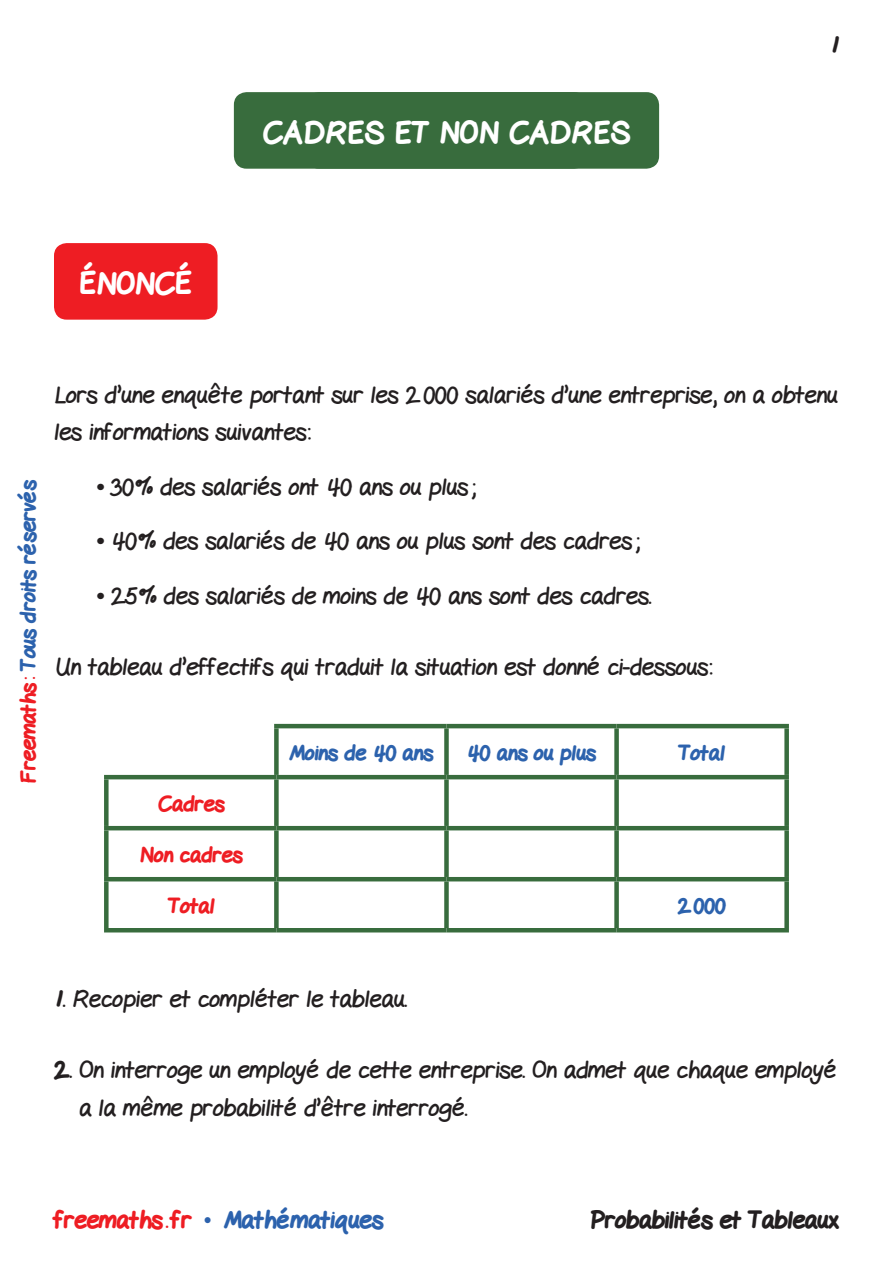
<style>
.page{position:relative;width:893px;height:1263px;background:#fff}
.page>*{position:absolute;margin:0;border:0;box-sizing:border-box;transform-origin:0 0}
.t1{font:800 30px "Gel Pen";letter-spacing:.02em;color:#fff}
.t2{font:24px/37.5px "Gel Pen";color:#231f20}
.t3{font:800 24px "Gel Pen";color:#2c62ad}
.t4{font:800 24px "Gel Pen";letter-spacing:-.01em;color:#231f20}
.t5{font:800 21px "Gel Pen";color:#2c62ad}
.t6{font:800 21px "Gel Pen";color:#ee1d23}
.s1{color:#ee1d23}
.s2{font-family:"Times New Roman";font-weight:700}
.s3{font-weight:800}
.s4{font-family:"Times New Roman";font-weight:400}
</style>
<div class="page">
<div style="left:54px;top:243px;width:164px;height:77px;background:#ee1d23;border-radius:13px"></div>
<hr style="left:274px;top:724px;width:172px;height:4px;background:#386c3d">
<div style="left:274px;top:728px;width:5px;height:47px;background:#386c3d"></div>
<hr style="left:446px;top:724px;width:171px;height:4px;background:#386c3d">
<div style="left:444px;top:728px;width:5px;height:47px;background:#386c3d"></div>
<hr style="left:617px;top:724px;width:172px;height:4px;background:#386c3d">
<div style="left:614px;top:728px;width:5px;height:47px;background:#386c3d"></div>
<div style="left:784px;top:728px;width:5px;height:47px;background:#386c3d"></div>
<hr style="left:104px;top:775px;width:172px;height:4px;background:#386c3d">
<div style="left:104px;top:779px;width:5px;height:47px;background:#386c3d"></div>
<hr style="left:276px;top:775px;width:170px;height:4px;background:#386c3d">
<div style="left:274px;top:779px;width:5px;height:47px;background:#386c3d"></div>
<hr style="left:446px;top:775px;width:171px;height:4px;background:#386c3d">
<div style="left:444px;top:779px;width:5px;height:47px;background:#386c3d"></div>
<hr style="left:617px;top:775px;width:172px;height:4px;background:#386c3d">
<div style="left:614px;top:779px;width:5px;height:47px;background:#386c3d"></div>
<div style="left:784px;top:779px;width:5px;height:47px;background:#386c3d"></div>
<hr style="left:104px;top:826px;width:172px;height:4px;background:#386c3d">
<div style="left:104px;top:830px;width:5px;height:47px;background:#386c3d"></div>
<hr style="left:276px;top:826px;width:170px;height:4px;background:#386c3d">
<div style="left:274px;top:830px;width:5px;height:47px;background:#386c3d"></div>
<hr style="left:446px;top:826px;width:171px;height:4px;background:#386c3d">
<div style="left:444px;top:830px;width:5px;height:47px;background:#386c3d"></div>
<hr style="left:617px;top:826px;width:172px;height:4px;background:#386c3d">
<div style="left:614px;top:830px;width:5px;height:47px;background:#386c3d"></div>
<div style="left:784px;top:830px;width:5px;height:47px;background:#386c3d"></div>
<hr style="left:104px;top:877px;width:172px;height:4px;background:#386c3d">
<div style="left:104px;top:881px;width:5px;height:47px;background:#386c3d"></div>
<hr style="left:276px;top:877px;width:170px;height:4px;background:#386c3d">
<div style="left:274px;top:881px;width:5px;height:47px;background:#386c3d"></div>
<hr style="left:446px;top:877px;width:171px;height:4px;background:#386c3d">
<div style="left:444px;top:881px;width:5px;height:47px;background:#386c3d"></div>
<hr style="left:617px;top:877px;width:172px;height:4px;background:#386c3d">
<div style="left:614px;top:881px;width:5px;height:47px;background:#386c3d"></div>
<div style="left:784px;top:881px;width:5px;height:47px;background:#386c3d"></div>
<hr style="left:104px;top:928px;width:172px;height:4px;background:#386c3d">
<hr style="left:276px;top:928px;width:170px;height:4px;background:#386c3d">
<hr style="left:446px;top:928px;width:171px;height:4px;background:#386c3d">
<hr style="left:617px;top:928px;width:172px;height:4px;background:#386c3d">
<div style="left:234px;top:92px;width:425px;height:77px;background:#386c3d;border-radius:13px"></div>
<p class="t1" style="left:263px;top:109px;width:369px">CADRES ET NON CADRES</p>
<p class="t1" style="left:406px;top:109px;width:83px">TITRE</p>
<p class="t4" style="left:830px;top:26px;width:10px">1</p>
<p class="t1" style="left:80px;top:260px;width:114px">ÉNONCÉ</p>
<p class="t5" style="left:12px;top:783px;width:305px;rotate:-90deg"><span class="s1">Freemaths:</span> Tous droits réservés</p>
<p class="t2" style="left:54px;top:373px;width:785px">Lors d’une enquête portant sur les 2000 salariés d’une entreprise, on a obtenu les informations suivantes:</p>
<p class="t2" style="left:97px;top:465px;width:381px"><span class="s2">•</span> 30% des salariés ont 40 ans ou plus ;</p>
<p class="t2" style="left:97px;top:520px;width:545px"><span class="s2">•</span> 40% des salariés de 40 ans ou plus sont des cadres ;</p>
<p class="t2" style="left:97px;top:574px;width:556px"><span class="s2">•</span> 25% des salariés de moins de 40 ans sont des cadres.</p>
<p class="t2" style="left:54px;top:646px;width:660px">Un tableau d’effectifs qui traduit la situation est donné ci-dessous:</p>
<p class="t5" style="left:289px;top:736px;width:145px">Moins de 40 ans</p>
<p class="t5" style="left:467px;top:736px;width:131px">40 ans ou plus</p>
<p class="t5" style="left:678px;top:736px;width:48px">Total</p>
<p class="t6" style="left:158px;top:787px;width:68px">Cadres</p>
<p class="t6" style="left:140px;top:838px;width:104px">Non cadres</p>
<p class="t6" style="left:168px;top:889px;width:48px">Total</p>
<p class="t5" style="left:678px;top:889px;width:49px">2000</p>
<p class="t2" style="left:54px;top:977px;width:355px"><span class="s3">1.</span> Recopier et compléter le tableau.</p>
<p class="t2" style="left:79px;top:1048px;width:759px;text-indent:-25px"><span class="s3">2.</span> On interroge un employé de cette entreprise. On admet que chaque employé a la même probabilité d’être interrogé.</p>
<p class="t3" style="left:54px;top:1201px;width:331px"><span class="s1">freemaths . fr</span> <span class="s4">•</span> Mathématiques</p>
<p class="t4" style="left:590px;top:1201px;width:250px">Probabilités et Tableaux</p>
</div>
